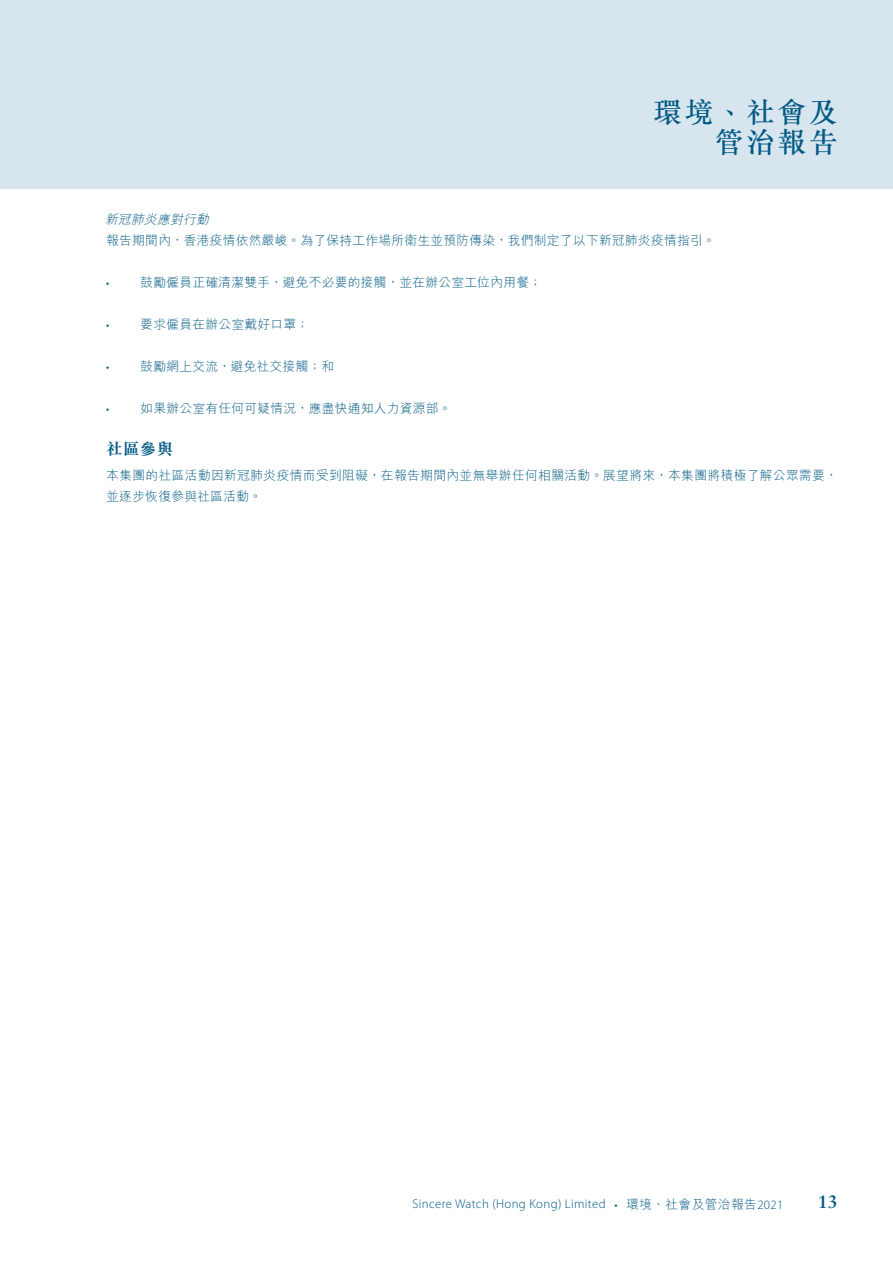
<style>
.page{position:relative;width:893px;height:1263px;background:#fff}
.page>*{position:absolute;margin:0;border:0;box-sizing:border-box;transform-origin:0 0}
.t1{font:500 28.5px/30px "M Sung HK";letter-spacing:.1em;color:#005983;text-align:right}
.t2{font:700 18px "Sabon LT Std";color:#005983}
._02_H2{font:700 16.5px "M Sung HK";color:#005983}
._00_txt{font:300 12.75px/21px "M Hei HK";letter-spacing:.02em;color:#005983}
._00_txt-2{font:300 12.75px "Myriad Pro";letter-spacing:.03em;color:#005983}
._04_H4{font:italic 300 12.75px "M Hei HK";color:#005983}
.s1{font-family:"M Hei HK"}
</style>
<div class="page">
<div style="left:0;top:0;width:893px;height:189px;background:#d7e5ef"></div>
<h1 class="t1" style="left:654px;top:96px;width:186px">環境、社會及管治報告</h1>
<p class="_04_H4" style="left:105px;top:213px;width:108px">新冠肺炎應對行動</p>
<p class="_00_txt" style="left:106px;top:230px;width:611px">報告期間內，香港疫情依然嚴峻。為了保持工作場所衛生並預防傳染，我們制定了以下新冠肺炎疫情指引。</p>
<p class="_00_txt-2" style="left:106px;top:275px;width:5px">•</p>
<p class="_00_txt" style="left:140px;top:272px;width:403px">鼓勵僱員正確清潔雙手，避免不必要的接觸，並在辦公室工位內用餐；</p>
<p class="_00_txt-2" style="left:106px;top:317px;width:5px">•</p>
<p class="_00_txt" style="left:140px;top:314px;width:170px">要求僱員在辦公室戴好口罩；</p>
<p class="_00_txt-2" style="left:106px;top:359px;width:5px">•</p>
<p class="_00_txt" style="left:140px;top:356px;width:195px">鼓勵網上交流，避免社交接觸；和</p>
<p class="_00_txt-2" style="left:106px;top:401px;width:5px">•</p>
<p class="_00_txt" style="left:140px;top:398px;width:313px">如果辦公室有任何可疑情況，應盡快通知人力資源部。</p>
<p class="_02_H2" style="left:106px;top:441px;width:68px">社區參與</p>
<p class="_00_txt" style="left:106px;top:465px;width:733px">本集團的社區活動因新冠肺炎疫情而受到阻礙，在報告期間內並無舉辦任何相關活動。展望將來，本集團將積極了解公眾需要，並逐步恢復參與社區活動。</p>
<p class="_00_txt-2" style="left:412px;top:1196px;width:372px">Sincere Watch (Hong Kong) Limited • <span class="s1">環境、社會及管治報告</span>2021</p>
<h2 class="t2" style="left:818px;top:1190px;width:22px">13</h2>
</div>
